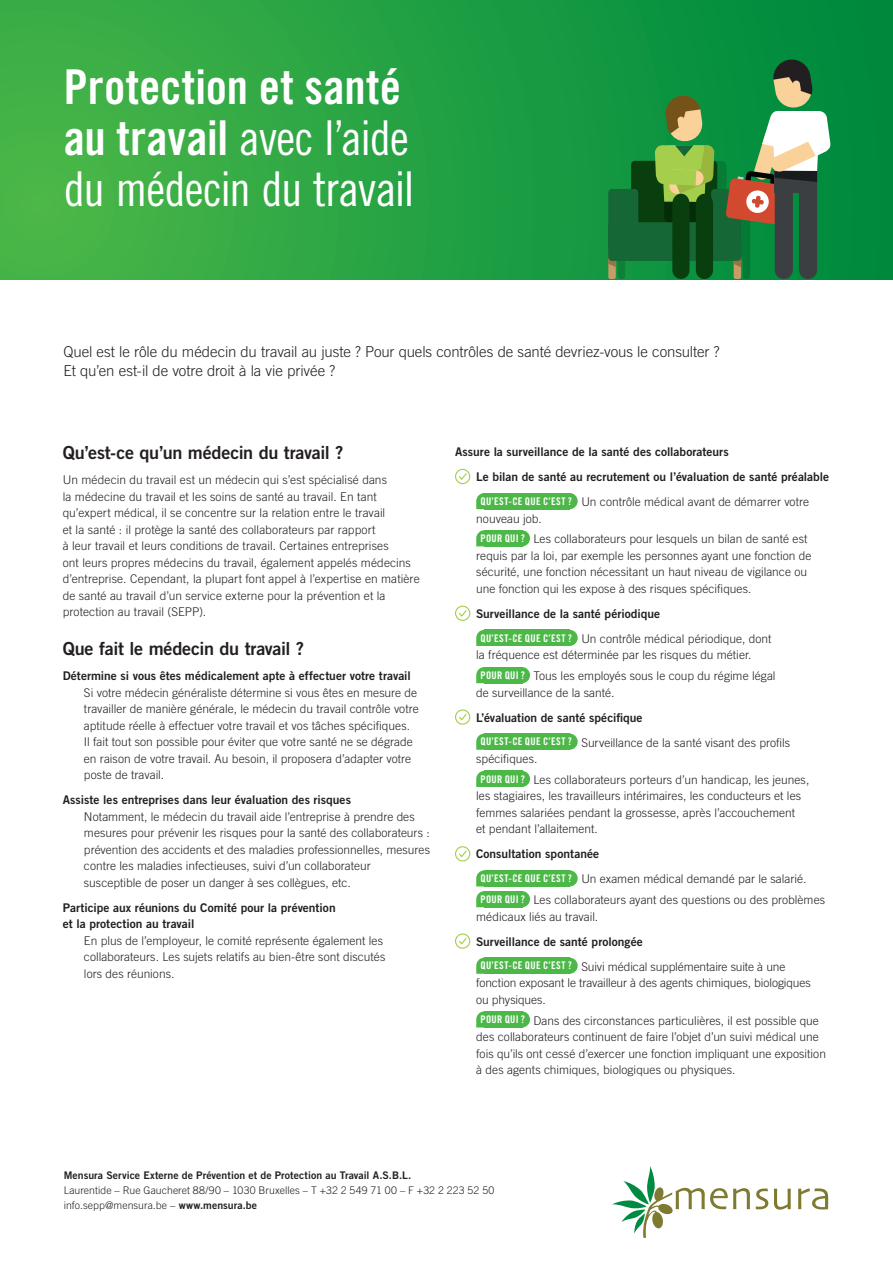
<style>
.page{position:relative;width:893px;height:1263px;background:#fff}
.page>*{position:absolute;margin:0;border:0;box-sizing:border-box;transform-origin:0 0}
.t1{font:48px/51px "Trade Gothic LT Std Cn 18";letter-spacing:-.025em;color:#fff}
.t2{font:18px "Trade Gothic LT Std Bd 2";letter-spacing:-.015em;color:#231f20}
.t3{font:300 15px "Trade Gothic LT Std";letter-spacing:-.005em;color:#231f20}
.t4{font:300 12px/16.5px "Trade Gothic LT Std";letter-spacing:.005em;color:#231f20}
.t5{font:12px/16.5px "Trade Gothic LT Std Bd 2";color:#231f20}
.t6{font:10.5px "Trade Gothic LT Std Bd Cn 20";letter-spacing:.03em;color:#fff}
.t7{font:300 10.5px/15px "Trade Gothic LT Std";letter-spacing:.005em;color:#231f20}
.t8{font:10.5px "Trade Gothic LT Std Bd 2";letter-spacing:.005em;color:#231f20}
.s1{font-family:"Trade Gothic LT Std Bd Cn 20"}
.s2{font-family:"Trade Gothic LT Std Bd 2";font-weight:400}
</style>
<div class="page">
<svg style="left:756px;top:1188px;width:12px;height:21px"></svg>
<svg style="left:774px;top:1189px;width:17px;height:21px"></svg>
<svg style="left:798px;top:1188px;width:30px;height:21px"></svg>
<svg style="left:612px;top:1166px;width:138px;height:72px"></svg>
<div style="left:0;top:0;width:893px;height:279px;background:linear-gradient(to right,#49b748,#00883d)"></div>
<svg style="left:608px;top:58px;width:222px;height:222px;background:#3b8448"></svg>
<svg style="left:455px;top:468px;width:16px;height:17px"></svg>
<svg style="left:476px;top:493px;width:8px;height:16px"></svg>
<div style="left:562px;top:493px;width:16px;height:16px;background:#4cb848;border-radius:50%"></div>
<div style="left:484px;top:493px;width:86px;height:16px;background:#4cb848"></div>
<svg style="left:476px;top:530px;width:8px;height:16px"></svg>
<div style="left:514px;top:530px;width:16px;height:16px;background:#4cb848;border-radius:50%"></div>
<div style="left:484px;top:530px;width:39px;height:16px;background:#4cb848"></div>
<svg style="left:455px;top:605px;width:16px;height:16px"></svg>
<svg style="left:476px;top:630px;width:8px;height:16px"></svg>
<div style="left:562px;top:630px;width:16px;height:16px;background:#4cb848;border-radius:50%"></div>
<div style="left:484px;top:630px;width:86px;height:16px;background:#4cb848"></div>
<svg style="left:476px;top:667px;width:8px;height:16px"></svg>
<div style="left:514px;top:667px;width:16px;height:16px;background:#4cb848;border-radius:50%"></div>
<div style="left:484px;top:667px;width:39px;height:16px;background:#4cb848"></div>
<svg style="left:455px;top:709px;width:16px;height:16px"></svg>
<svg style="left:476px;top:733px;width:8px;height:17px"></svg>
<div style="left:562px;top:733px;width:16px;height:17px;background:#4cb848;border-radius:50%"></div>
<div style="left:484px;top:733px;width:86px;height:17px;background:#4cb848"></div>
<svg style="left:476px;top:771px;width:8px;height:16px"></svg>
<div style="left:514px;top:771px;width:16px;height:16px;background:#4cb848;border-radius:50%"></div>
<div style="left:484px;top:771px;width:39px;height:16px;background:#4cb848"></div>
<svg style="left:455px;top:846px;width:16px;height:16px"></svg>
<div style="left:562px;top:870px;width:16px;height:16px;background:#4cb848;border-radius:50%"></div>
<div style="left:484px;top:870px;width:86px;height:16px;background:#4cb848"></div>
<svg style="left:476px;top:870px;width:16px;height:37px"></svg>
<div style="left:514px;top:891px;width:16px;height:16px;background:#4cb848;border-radius:50%"></div>
<div style="left:484px;top:891px;width:39px;height:16px;background:#4cb848"></div>
<svg style="left:455px;top:933px;width:16px;height:16px"></svg>
<svg style="left:476px;top:958px;width:8px;height:16px"></svg>
<div style="left:562px;top:958px;width:16px;height:16px;background:#4cb848;border-radius:50%"></div>
<div style="left:484px;top:958px;width:86px;height:16px;background:#4cb848"></div>
<svg style="left:476px;top:1011px;width:8px;height:16px"></svg>
<div style="left:514px;top:1011px;width:16px;height:16px;background:#4cb848;border-radius:50%"></div>
<div style="left:484px;top:1011px;width:39px;height:16px;background:#4cb848"></div>
<p class="t1" style="left:64px;top:61px;width:352px"><span class="s1">Protection et santé au travail</span> avec l’aide du médecin du travail</p>
<p class="t3" style="left:63px;top:342px;width:658px">Quel est le rôle du médecin du travail au juste ? Pour quels contrôles de santé devriez-vous le consulter ?</p>
<p class="t3" style="left:63px;top:362px;width:273px">Et qu’en est-il de votre droit à la vie privée ?</p>
<p class="t2" style="left:63px;top:442px;width:282px">Qu’est-ce qu’un médecin du travail ?</p>
<p class="t4" style="left:63px;top:471px;width:358px">Un médecin du travail est un médecin qui s’est spécialisé dans<br>la médecine du travail et les soins de santé au travail. En tant qu’expert médical, il se concentre sur la relation entre le travail<br>et la santé : il protège la santé des collaborateurs par rapport<br>à leur travail et leurs conditions de travail. Certaines entreprises<br>ont leurs propres médecins du travail, également appelés médecins d’entreprise. Cependant, la plupart font appel à l’expertise en matière de santé au travail d’un service externe pour la prévention et la protection au travail (SEPP).</p>
<p class="t2" style="left:63px;top:638px;width:243px">Que fait le médecin du travail ?</p>
<p class="t4" style="left:84px;top:667px;width:336px;text-indent:-21px"><span class="s2">Détermine si vous êtes médicalement apte à effectuer votre travail </span>Si votre médecin généraliste détermine si vous êtes en mesure de travailler de manière générale, le médecin du travail contrôle votre aptitude réelle à effectuer votre travail et vos tâches spécifiques.<br>Il fait tout son possible pour éviter que votre santé ne se dégrade en raison de votre travail. Au besoin, il proposera d’adapter votre poste de travail.</p>
<p class="t4" style="left:84px;top:791px;width:348px;text-indent:-21px"><span class="s2">Assiste les entreprises dans leur évaluation des risques<br></span>Notamment, le médecin du travail aide l’entreprise à prendre des mesures pour prévenir les risques pour la santé des collaborateurs : prévention des accidents et des maladies professionnelles, mesures contre les maladies infectieuses, suivi d’un collaborateur susceptible de poser un danger à ses collègues, etc.</p>
<p class="t5" style="left:63px;top:899px;width:274px">Participe aux réunions du Comité pour la prévention et la protection au travail</p>
<p class="t4" style="left:84px;top:932px;width:303px">En plus de l’employeur, le comité représente également les collaborateurs. Les sujets relatifs au bien-être sont discutés lors des réunions.</p>
<p class="t5" style="left:455px;top:443px;width:275px">Assure la surveillance de la santé des collaborateurs</p>
<p class="t5" style="left:476px;top:468px;width:355px">Le bilan de santé au recrutement ou l’évaluation de santé préalable</p>
<p class="t6" style="left:480px;top:495px;width:93px">QU’EST-CE QUE C’EST ?</p>
<p class="t4" style="left:581px;top:493px;width:229px">Un contrôle médical avant de démarrer votre</p>
<p class="t4" style="left:476px;top:510px;width:67px">nouveau job.</p>
<p class="t6" style="left:480px;top:532px;width:46px">POUR QUI ?</p>
<p class="t4" style="left:476px;top:531px;width:337px;text-indent:57px">Les collaborateurs pour lesquels un bilan de santé est requis par la loi, par exemple les personnes ayant une fonction de sécurité, une fonction nécessitant un haut niveau de vigilance ou une fonction qui les expose à des risques spécifiques.</p>
<p class="t5" style="left:476px;top:605px;width:186px">Surveillance de la santé périodique</p>
<p class="t6" style="left:480px;top:631px;width:93px">QU’EST-CE QUE C’EST ?</p>
<p class="t4" style="left:476px;top:630px;width:297px;text-indent:105px">Un contrôle médical périodique, dont la fréquence est déterminée par les risques du métier.</p>
<p class="t6" style="left:480px;top:669px;width:46px">POUR QUI ?</p>
<p class="t4" style="left:476px;top:667px;width:301px;text-indent:57px">Tous les employés sous le coup du régime légal de surveillance de la santé.</p>
<p class="t5" style="left:476px;top:709px;width:168px">L’évaluation de santé spécifique</p>
<p class="t6" style="left:480px;top:735px;width:93px">QU’EST-CE QUE C’EST ?</p>
<p class="t4" style="left:581px;top:734px;width:210px">Surveillance de la santé visant des profils</p>
<p class="t4" style="left:476px;top:750px;width:63px">spécifiques.</p>
<p class="t6" style="left:480px;top:773px;width:46px">POUR QUI ?</p>
<p class="t4" style="left:476px;top:771px;width:335px;text-indent:57px">Les collaborateurs porteurs d’un handicap, les jeunes, les stagiaires, les travailleurs intérimaires, les conducteurs et les femmes salariées pendant la grossesse, après l’accouchement<br>et pendant l’allaitement.</p>
<p class="t5" style="left:476px;top:846px;width:125px">Consultation spontanée</p>
<p class="t6" style="left:480px;top:872px;width:93px">QU’EST-CE QUE C’EST ?</p>
<p class="t4" style="left:581px;top:871px;width:227px">Un examen médical demandé par le salarié.</p>
<p class="t6" style="left:480px;top:893px;width:46px">POUR QUI ?</p>
<p class="t4" style="left:476px;top:891px;width:350px;text-indent:57px">Les collaborateurs ayant des questions ou des problèmes médicaux liés au travail.</p>
<p class="t5" style="left:476px;top:933px;width:168px">Surveillance de santé prolongée</p>
<p class="t6" style="left:480px;top:959px;width:93px">QU’EST-CE QUE C’EST ?</p>
<p class="t4" style="left:476px;top:958px;width:336px;text-indent:105px">Suivi médical supplémentaire suite à une fonction exposant le travailleur à des agents chimiques, biologiques ou physiques.</p>
<p class="t6" style="left:480px;top:1013px;width:46px">POUR QUI ?</p>
<p class="t4" style="left:476px;top:1012px;width:351px;text-indent:57px">Dans des circonstances particulières, il est possible que des collaborateurs continuent de faire l’objet d’un suivi médical une fois qu’ils ont cessé d’exercer une fonction impliquant une exposition à des agents chimiques, biologiques ou physiques.</p>
<p class="t8" style="left:64px;top:1169px;width:349px">Mensura Service Externe de Prévention et de Protection au Travail A.S.B.L.</p>
<p class="t7" style="left:64px;top:1183px;width:432px">Laurentide – Rue Gaucheret 88/90 – 1030 Bruxelles – T +32 2 549 71 00 – F +32 2 223 52 50 info.sepp@mensura.be – <span class="s2">www.mensura.be</span></p>
</div>
